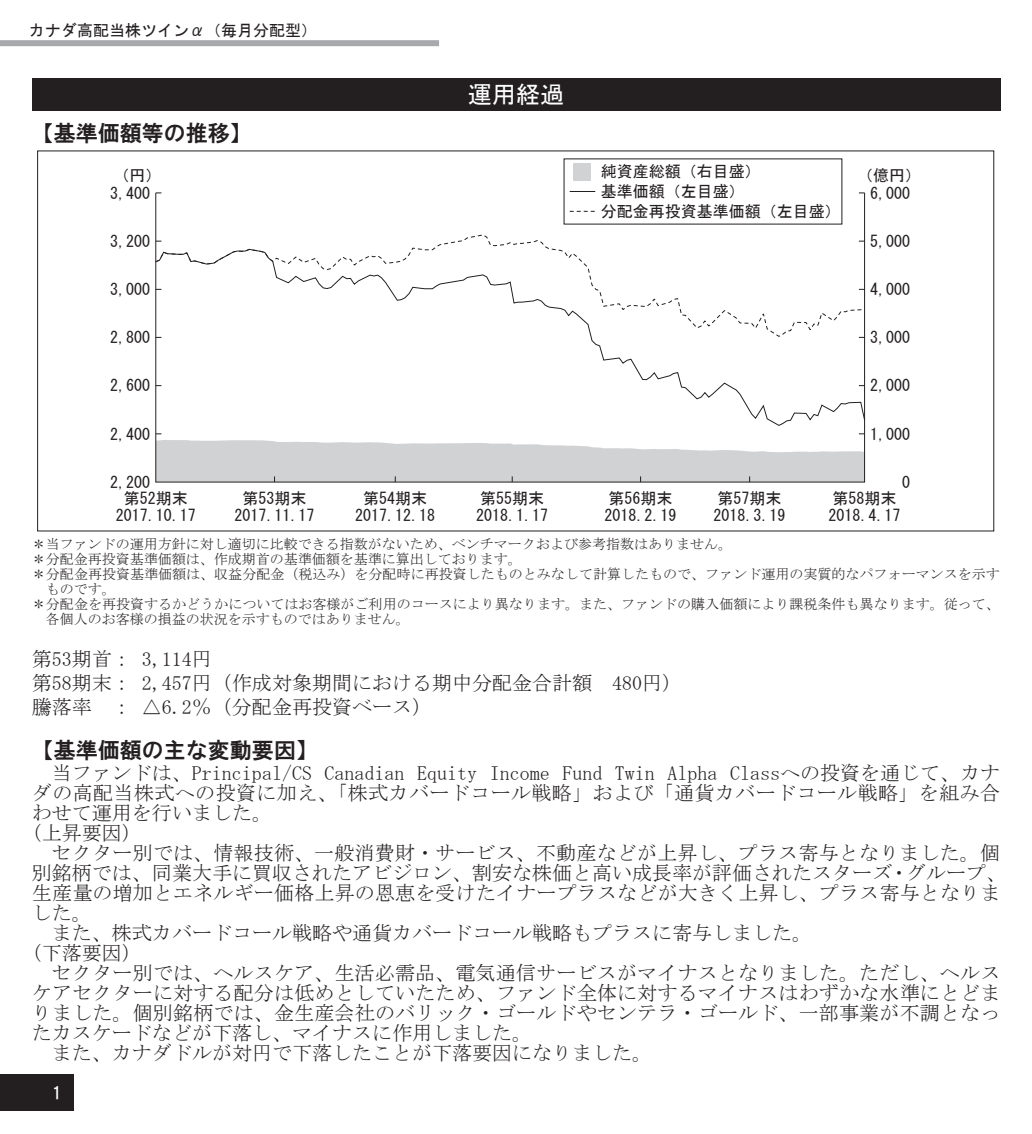
<style>
.page{position:relative;width:1032px;height:1134px;background:#fff}
.page>*{position:absolute;margin:0;border:0;box-sizing:border-box;transform-origin:0 0}
.t1{font:24px "MS Gothic";color:#fff}
.t2{font:22px "HGS Gothic E";color:#231f20}
.t3{font:20px/24px "MS Mincho";color:#231f20}
.t4{font:20px "MS Mincho";letter-spacing:.02em;color:#231f20}
.t5{font:16.6px "HGS Gothic E";color:#fff}
.t6{font:16px/17px "MS Gothic";color:#231f20}
.t7{font:14px "MS Mincho";color:#231f20}
</style>
<div class="page">
<svg style="left:157px;top:440px;width:706px;height:41px;background:#d7d7d9"></svg>
<svg style="left:157px;top:248px;width:709px;height:178px"></svg>
<div style="left:574px;top:163px;width:17px;height:17px;background:#d1d2d4"></div>
<svg style="left:570px;top:191px;width:25px;height:1px"></svg>
<svg style="left:570px;top:211px;width:25px;height:1px"></svg>
<div style="left:0;top:1074px;width:74px;height:37px;background:#231f20"></div>
<div style="left:0;top:40px;width:439px;height:6px;background:#a8a9ad"></div>
<div style="left:32px;top:78px;width:968px;height:32px;background:#231f20"></div>
<p class="t6" style="left:29px;top:22px;width:289px">カナダ高配当株ツインα（毎月分配型）</p>
<p class="t2" style="left:32px;top:122px;width:222px">【基準価額等の推移】</p>
<p class="t1" style="left:468px;top:82px;width:97px">運用経過</p>
<p class="t6" style="left:601px;top:162px;width:241px;line-height:19.8px">純資産総額（右目盛）<br>基準価額（左目盛）<br>分配金再投資基準価額（左目盛）</p>
<p class="t6" style="left:113px;top:167px;width:49px">（円）</p>
<p class="t6" style="left:857px;top:167px;width:65px">（億円）</p>
<p class="t6" style="left:110px;top:184px;width:41px">3,400</p>
<p class="t6" style="left:110px;top:233px;width:41px">3,200</p>
<p class="t6" style="left:110px;top:281px;width:41px">3,000</p>
<p class="t6" style="left:110px;top:329px;width:41px">2,800</p>
<p class="t6" style="left:110px;top:377px;width:41px">2,600</p>
<p class="t6" style="left:110px;top:425px;width:41px">2,400</p>
<p class="t6" style="left:110px;top:474px;width:41px">2,200</p>
<p class="t6" style="left:870px;top:184px;width:41px">6,000</p>
<p class="t6" style="left:870px;top:233px;width:41px">5,000</p>
<p class="t6" style="left:870px;top:281px;width:41px">4,000</p>
<p class="t6" style="left:870px;top:329px;width:41px">3,000</p>
<p class="t6" style="left:870px;top:377px;width:41px">2,000</p>
<p class="t6" style="left:870px;top:425px;width:41px">1,000</p>
<p class="t6" style="left:902px;top:474px;width:9px">0</p>
<p class="t6" style="left:116px;top:490px;width:81px;text-align:center">第52期末<br>2017.10.17</p>
<p class="t6" style="left:234px;top:490px;width:81px;text-align:center">第53期末<br>2017.11.17</p>
<p class="t6" style="left:355px;top:490px;width:81px;text-align:center">第54期末<br>2017.12.18</p>
<p class="t6" style="left:476px;top:490px;width:73px">第55期末<br>2018.1.17</p>
<p class="t6" style="left:604px;top:490px;width:73px">第56期末<br>2018.2.19</p>
<p class="t6" style="left:713px;top:490px;width:73px">第57期末<br>2018.3.19</p>
<p class="t6" style="left:828px;top:490px;width:73px">第58期末<br>2018.4.17</p>
<p class="t7" style="left:32px;top:537px;width:702px">＊当ファンドの運用方針に対し適切に比較できる指数がないため、ベンチマークおよび参考指数はありません。</p>
<p class="t7" style="left:32px;top:552px;width:492px">＊分配金再投資基準価額は、作成期首の基準価額を基準に算出しております。</p>
<p class="t7" style="left:32px;top:567px;width:969px">＊分配金再投資基準価額は、収益分配金（税込み）を分配時に再投資したものとみなして計算したもので、ファンド運用の実質的なパフォーマンスを示す</p>
<p class="t7" style="left:46px;top:582px;width:71px">ものです。</p>
<p class="t7" style="left:32px;top:597px;width:969px">＊分配金を再投資するかどうかについてはお客様がご利用のコースにより異なります。また、ファンドの購入価額により課税条件も異なります。従って、</p>
<p class="t7" style="left:46px;top:612px;width:365px">各個人のお客様の損益の状況を示すものではありません。</p>
<p class="t3" style="left:32px;top:646px;width:652px">第53期首： 3,114円<br>第58期末： 2,457円（作成対象期間における期中分配金合計額　480円）騰落率 ： △6.2％（分配金再投資ベース）</p>
<p class="t2" style="left:32px;top:739px;width:287px">【基準価額の主な変動要因】</p>
<p class="t3" style="left:52px;top:761px;width:950px">当ファンドは、Principal/CS Canadian Equity Income Fund Twin Alpha Classへの投資を通じて、カナ</p>
<p class="t4" style="left:32px;top:783px;width:970px">ダの高配当株式への投資に加え、「株式カバードコール戦略」および「通貨カバードコール戦略」を組み合</p>
<p class="t3" style="left:32px;top:801px;width:241px">わせて運用を行いました。</p>
<p class="t3" style="left:22px;top:821px;width:121px">（上昇要因）</p>
<p class="t3" style="left:52px;top:841px;width:950px">セクター別では、情報技術、一般消費財・サービス、不動産などが上昇し、プラス寄与となりました。個</p>
<p class="t3" style="left:32px;top:861px;width:976px">別銘柄では、同業大手に買収されたアビジロン、割安な株価と高い成長率が評価されたスターズ・グループ、</p>
<p class="t3" style="left:32px;top:881px;width:970px">生産量の増加とエネルギー価格上昇の恩恵を受けたイナープラスなどが大きく上昇し、プラス寄与となりま</p>
<p class="t3" style="left:32px;top:901px;width:61px">した。</p>
<p class="t3" style="left:52px;top:921px;width:761px">また、株式カバードコール戦略や通貨カバードコール戦略もプラスに寄与しました。</p>
<p class="t3" style="left:22px;top:941px;width:121px">（下落要因）</p>
<p class="t3" style="left:52px;top:961px;width:950px">セクター別では、ヘルスケア、生活必需品、電気通信サービスがマイナスとなりました。ただし、ヘルス</p>
<p class="t3" style="left:32px;top:981px;width:970px">ケアセクターに対する配分は低めとしていたため、ファンド全体に対するマイナスはわずかな水準にとどま</p>
<p class="t3" style="left:32px;top:1001px;width:970px">りました。個別銘柄では、金生産会社のバリック・ゴールドやセンテラ・ゴールド、一部事業が不調となっ</p>
<p class="t3" style="left:32px;top:1021px;width:501px">たカスケードなどが下落し、マイナスに作用しました。</p>
<p class="t3" style="left:52px;top:1041px;width:601px">また、カナダドルが対円で下落したことが下落要因になりました。</p>
<p class="t5" style="left:52px;top:1085px;width:11px">1</p>
</div>
